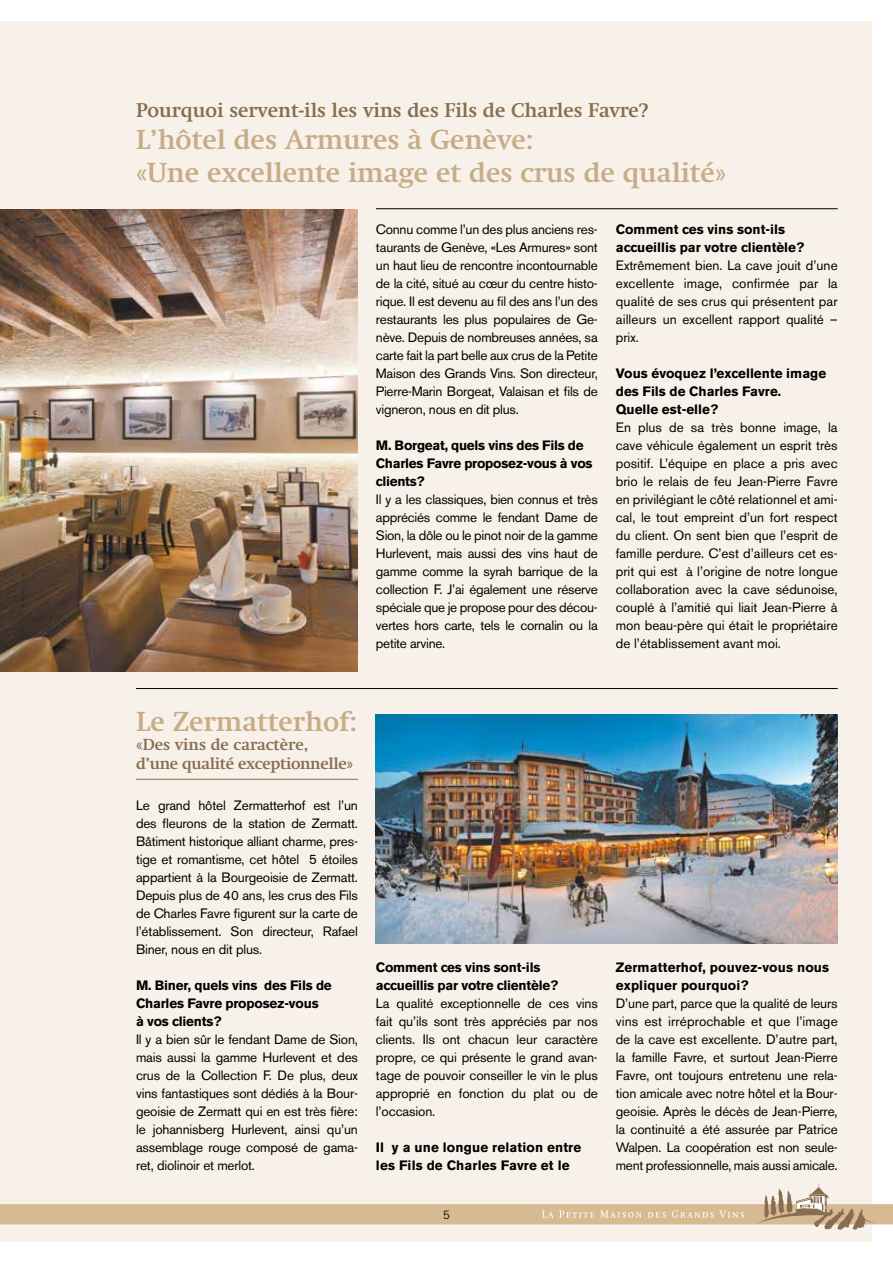
<style>
.page{position:relative;width:893px;height:1263px;background:#fff}
.page>*{position:absolute;margin:0;border:0;box-sizing:border-box;transform-origin:0 0}
.t1{font:700 27px/32.4px "Swift";color:#c7ac87}
.t2{font:700 19.5px "Swift";color:#886d50}
.t3{font:700 15.75px/18.9px "Swift";letter-spacing:-.02em;color:#886d50}
.t4{font:13.5px/18px "Akzidenz Grotesk BE";letter-spacing:-.015em;color:#000;text-align:justify}
.t5{font:700 13.5px/18px "Akzidenz Grotesk BE";color:#000}
.t6{font:700 13.5px/18px "Akzidenz Grotesk BE";letter-spacing:-.02em;color:#000}
.t7{font:300 12px "Univers";color:#000}
</style>
<div class="page">
<div style="left:0;top:21px;width:872px;height:1221px;background:#f7f1e9"></div>
<img style="left:376px;top:714px;width:462px;height:229px">
<img style="left:0;top:209px;width:358px;height:463px">
<hr style="left:376px;top:208px;width:462px;height:1px;background:#000">
<hr style="left:136px;top:688px;width:702px;height:1px;background:#000">
<hr style="left:136px;top:779px;width:222px;height:1px;background:#886d50">
<svg style="left:0;top:1183px;width:893px;height:47px"></svg>
<h2 class="t2" style="left:136px;top:99px;width:514px">Pourquoi servent-ils les vins des Fils de Charles Favre?</h2>
<h1 class="t1" style="left:136px;top:124px;width:592px">L’hôtel des Armures à Genève:<br>«Une excellente image et des crus de qualité»</h1>
<p class="t4" style="left:376px;top:220px;width:223px">Connu comme l’un des plus anciens res&shy;taurants de Genève, «Les Armures» sont un haut lieu de rencontre incontournable de la cité, situé au cœur du centre histo&shy;rique. Il est devenu au fil des ans l’un des restaurants les plus populaires de Ge&shy;nève. Depuis de nombreuses années, sa carte fait la part belle aux crus de la Petite Maison des Grands Vins. Son directeur, Pierre-Marin Borgeat, Valaisan et fils de vigneron, nous en dit plus.</p>
<p class="t6" style="left:376px;top:436px;width:218px">M. Borgeat, quels vins des Fils de<br>Charles Favre proposez-vous à vos clients?</p>
<p class="t4" style="left:376px;top:490px;width:223px">Il y a les classiques, bien connus et très appréciés comme le fendant Dame de Sion, la dôle ou le pinot noir de la gamme Hurlevent, mais aussi des vins haut de gamme comme la syrah barrique de la collection F. J’ai également une réserve spéciale que je propose pour des décou&shy;vertes hors carte, tels le cornalin ou la petite arvine.</p>
<p class="t5" style="left:616px;top:220px;width:190px">Comment ces vins sont-ils accueillis par votre clientèle?</p>
<p class="t4" style="left:616px;top:256px;width:223px">Extrêmement bien. La cave jouit d’une excellente image, confirmée par la qualité de ses crus qui présentent par ailleurs un excellent rapport qualité – prix.</p>
<p class="t5" style="left:616px;top:364px;width:212px">Vous évoquez l’excellente image des Fils de Charles Favre.<br>Quelle est-elle?</p>
<p class="t4" style="left:616px;top:418px;width:223px">En plus de sa très bonne image, la cave véhicule également un esprit très positif. L’équipe en place a pris avec brio le relais de feu Jean-Pierre Favre en privilégiant le côté relationnel et ami&shy;cal, le tout empreint d’un fort respect du client. On sent bien que l’esprit de famille perdure. C’est d’ailleurs cet es&shy;prit qui est à l’origine de notre longue collaboration avec la cave sédunoise, couplé à l’amitié qui liait Jean-Pierre à mon beau-père qui était le propriétaire de l’établissement avant moi.</p>
<h1 class="t1" style="left:136px;top:706px;width:223px">Le Zermatterhof:</h1>
<p class="t3" style="left:136px;top:735px;width:219px">«Des vins de caractère, d’une qualité exceptionnelle»</p>
<p class="t4" style="left:136px;top:796px;width:223px">Le grand hôtel Zermatterhof est l’un des fleurons de la station de Zermatt.<br>Bâtiment historique alliant charme, pres&shy;tige et romantisme, cet hôtel 5 étoiles appartient à la Bourgeoisie de Zermatt.<br>Depuis plus de 40 ans, les crus des Fils de Charles Favre figurent sur la carte de l’établissement. Son directeur, Rafael Biner, nous en dit plus.</p>
<p class="t5" style="left:136px;top:976px;width:197px">M. Biner, quels vins des Fils de<br>Charles Favre proposez-vous<br>à vos clients?</p>
<p class="t4" style="left:136px;top:1030px;width:223px">Il y a bien sûr le fendant Dame de Sion, mais aussi la gamme Hurlevent et des crus de la Collection F. De plus, deux vins fantastiques sont dédiés à la Bour&shy;geoisie de Zermatt qui en est très fière: le johannisberg Hurlevent, ainsi qu’un assemblage rouge composé de gama&shy;ret, diolinoir et merlot.</p>
<p class="t5" style="left:376px;top:958px;width:184px">Comment ces vins sont-ils accueillis par votre clientèle?</p>
<p class="t4" style="left:376px;top:994px;width:223px">La qualité exceptionnelle de ces vins fait qu’ils sont très appréciés par nos clients. Ils ont chacun leur caractère propre, ce qui présente le grand avan&shy;tage de pouvoir conseiller le vin le plus approprié en fonction du plat ou de l’occasion.</p>
<p class="t5" style="left:376px;top:1138px;width:207px">Il y a une longue relation entre les Fils de Charles Favre et le</p>
<p class="t7" style="left:443px;top:1207px;width:8px">5</p>
<p class="t5" style="left:616px;top:958px;width:215px">Zermatterhof, pouvez-vous nous expliquer pourquoi?</p>
<p class="t4" style="left:616px;top:994px;width:223px">D’une part, parce que la qualité de leurs vins est irréprochable et que l’image de la cave est excellente. D’autre part, la famille Favre, et surtout Jean-Pierre Favre, ont toujours entretenu une rela&shy;tion amicale avec notre hôtel et la Bour&shy;geoisie. Après le décès de Jean-Pierre, la continuité a été assurée par Patrice Walpen. La coopération est non seule&shy;ment professionnelle, mais aussi amicale.</p>
</div>
